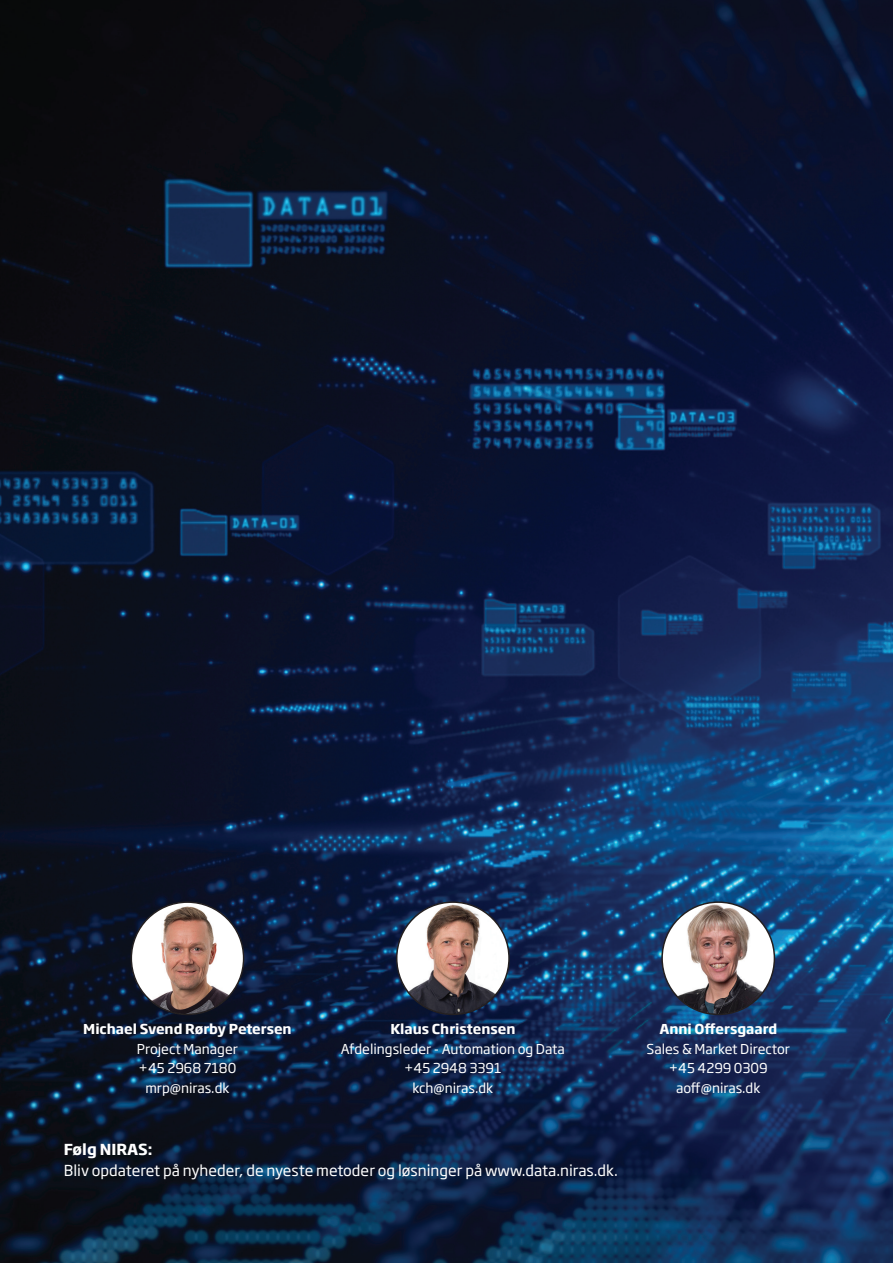
<style>
.page{position:relative;width:893px;height:1263px;background:#fff}
.page>*{position:absolute;margin:0;border:0;box-sizing:border-box;transform-origin:0 0}
.Brødtekst{font:15px "Soho Gothic Pro";color:#fff}
.Brødtekst-2{font:700 15px "Soho Gothic Pro";color:#fff}
.Brødtekst-3{font:13.5px/19.5px "Soho Gothic Pro";color:#fff;text-align:center}
.Brødtekst-4{font:700 13.5px/19.5px "Soho Gothic Pro";color:#fff;text-align:center}
.s1{font-weight:400}
</style>
<div class="page">
<img style="left:0;top:0;width:893px;height:1263px">
<img style="left:136px;top:902px;width:104px;height:112px">
<div style="left:131px;top:901px;width:113px;height:114px;border:2px solid #231f20;border-radius:50%"></div>
<img style="left:667px;top:902px;width:104px;height:112px">
<div style="left:661px;top:901px;width:114px;height:114px;border:2px solid #231f20;border-radius:50%"></div>
<div style="left:397px;top:902px;width:112px;height:112px;background:#fff;border-radius:50%"></div>
<img style="left:404px;top:902px;width:98px;height:112px">
<div style="left:396px;top:901px;width:114px;height:114px;border:2px solid #231f20;border-radius:50%"></div>
<p class="Brødtekst-4" style="left:83px;top:1019px;width:210px">Michael Svend Rørby Petersen<br><span class="s1">Project Manager</span></p>
<p class="Brødtekst-3" style="left:139px;top:1058px;width:99px">+45 2968 7180 mrp@niras.dk</p>
<p class="Brødtekst-4" style="left:390px;top:1019px;width:127px">Klaus Christensen</p>
<p class="Brødtekst-3" style="left:341px;top:1038px;width:226px">Afdelingsleder - Automation og Data</p>
<p class="Brødtekst-3" style="left:404px;top:1058px;width:99px">+45 2948 3391</p>
<p class="Brødtekst-3" style="left:412px;top:1077px;width:82px">kch@niras.dk</p>
<p class="Brødtekst-2" style="left:64px;top:1137px;width:90px">Følg NIRAS:</p>
<p class="Brødtekst" style="left:64px;top:1159px;width:555px">Bliv opdateret på nyheder, de nyeste metoder og løsninger på www.data.niras.dk.</p>
<p class="Brødtekst-4" style="left:659px;top:1019px;width:119px">Anni Offersgaard</p>
<p class="Brødtekst-3" style="left:646px;top:1038px;width:145px">Sales &amp; Market Director</p>
<p class="Brødtekst-3" style="left:669px;top:1058px;width:100px">+45 4299 0309 aoff@niras.dk</p>
</div>
